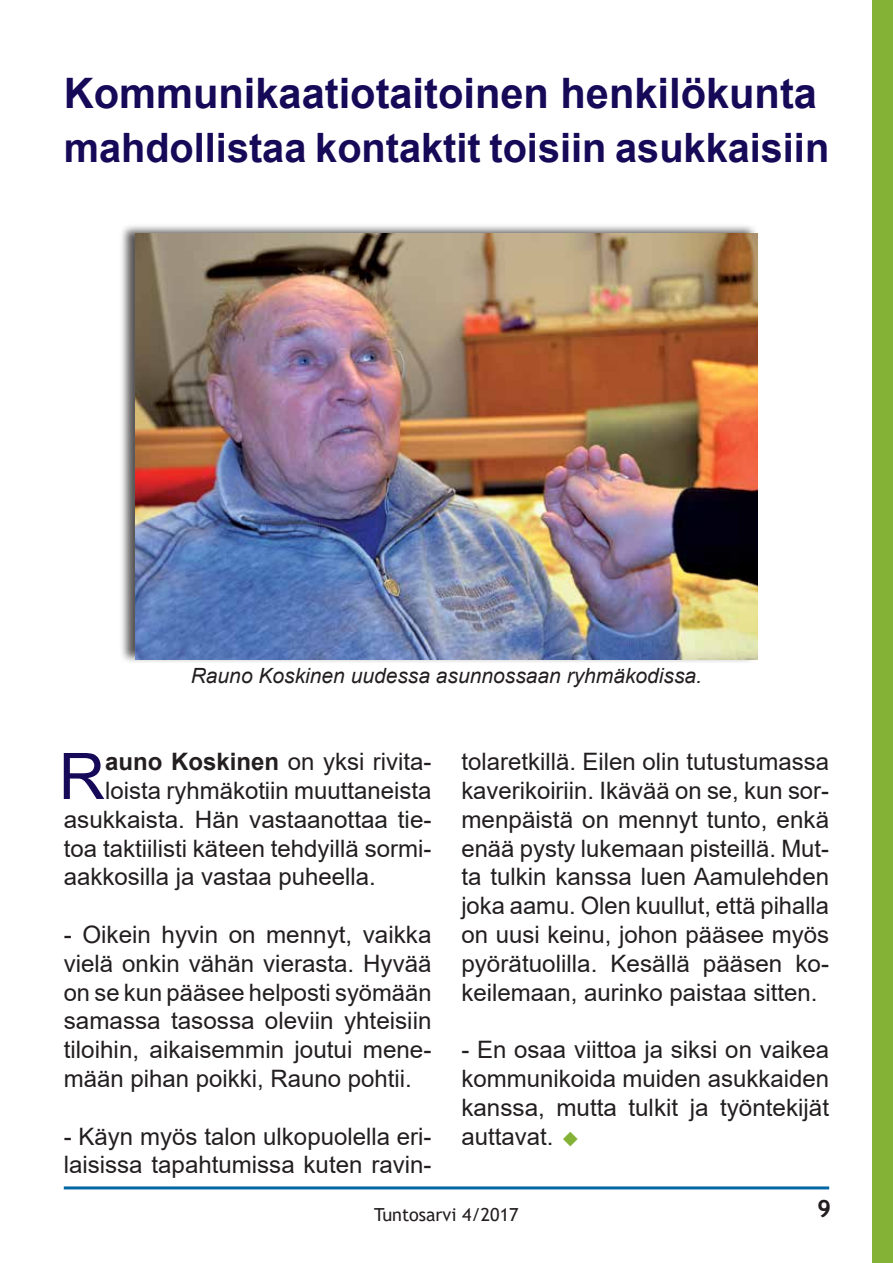
<style>
.page{position:relative;width:893px;height:1263px;background:#fff}
.page>*{position:absolute;margin:0;border:0;box-sizing:border-box;transform-origin:0 0}
.t1{font:64.2px "Arial";color:#150958}
.t2{font:700 42px "Arial";color:#150958}
.t3{font:700 40.5px "Arial";color:#150958}
.t4{font:24px/28.8px "Arial";color:#231f20;text-align:justify}
.t5{font:700 24px "Trebuchet MS";color:#231f20}
.t6{font:italic 21px "Arial";color:#231f20}
.t7{font:18px "Trebuchet MS";color:#231f20}
.s1{font-weight:700}
</style>
<div class="page">
<hr style="left:64px;top:1186px;width:765px;height:3px;background:#0067a5">
<div style="left:119px;top:223px;width:639px;height:441px;background:#231f20;opacity:.75"></div>
<img style="left:135px;top:234px;width:623px;height:425px">
<div style="left:873px;top:0;width:20px;height:1263px;background:#83b236"></div>
<h2 class="t2" style="left:64px;top:64px;width:755px">Kommunikaatiotaitoinen henkilökunta</h2>
<h3 class="t3" style="left:64px;top:119px;width:767px">mahdollistaa kontaktit toisiin asukkaisiin</h3>
<p class="t6" style="left:191px;top:662px;width:513px">Rauno Koskinen uudessa asunnossaan ryhmäkodissa.</p>
<h1 class="t1" style="left:59px;top:732px;width:48px">R</h1>
<p class="t4" style="left:105px;top:747px;width:328px"><span class="s1">auno Koskinen</span> on yksi rivita-</p>
<p class="t4" style="left:105px;top:776px;width:328px">loista ryhmäkotiin muuttaneista</p>
<p class="t4" style="left:64px;top:805px;width:369px">asukkaista. Hän vastaanottaa tie-</p>
<p class="t4" style="left:64px;top:833px;width:369px">toa taktiilisti käteen tehdyillä sormi-</p>
<p class="t4" style="left:64px;top:862px;width:314px">aakkosilla ja vastaa puheella.</p>
<p class="t4" style="left:64px;top:920px;width:369px">- Oikein hyvin on mennyt, vaikka vielä onkin vähän vierasta. Hyvää on se kun pääsee helposti syömään samassa tasossa oleviin yhteisiin tiloihin, aikaisemmin joutui mene&shy;mään pihan poikki, Rauno pohtii.</p>
<p class="t4" style="left:64px;top:1121px;width:369px">- Käyn myös talon ulkopuolella eri&shy;laisissa tapahtumissa kuten ravin-</p>
<p class="t4" style="left:461px;top:747px;width:369px">tolaretkillä. Eilen olin tutustumassa kaverikoiriin. Ikävää on se, kun sor&shy;menpäistä on mennyt tunto, enkä enää pysty lukemaan pisteillä. Mut&shy;ta tulkin kanssa luen Aamulehden joka aamu. Olen kuullut, että pihalla on uusi keinu, johon pääsee myös pyörätuolilla. Kesällä pääsen ko&shy;keilemaan, aurinko paistaa sitten.</p>
<p class="t4" style="left:461px;top:1035px;width:369px">- En osaa viittoa ja siksi on vaikea kommunikoida muiden asukkaiden kanssa, mutta tulkit ja työntekijät auttavat.</p>
<p class="t7" style="left:374px;top:1203px;width:146px">Tuntosarvi 4/2017</p>
<p class="t5" style="left:817px;top:1193px;width:16px">9</p>
</div>
